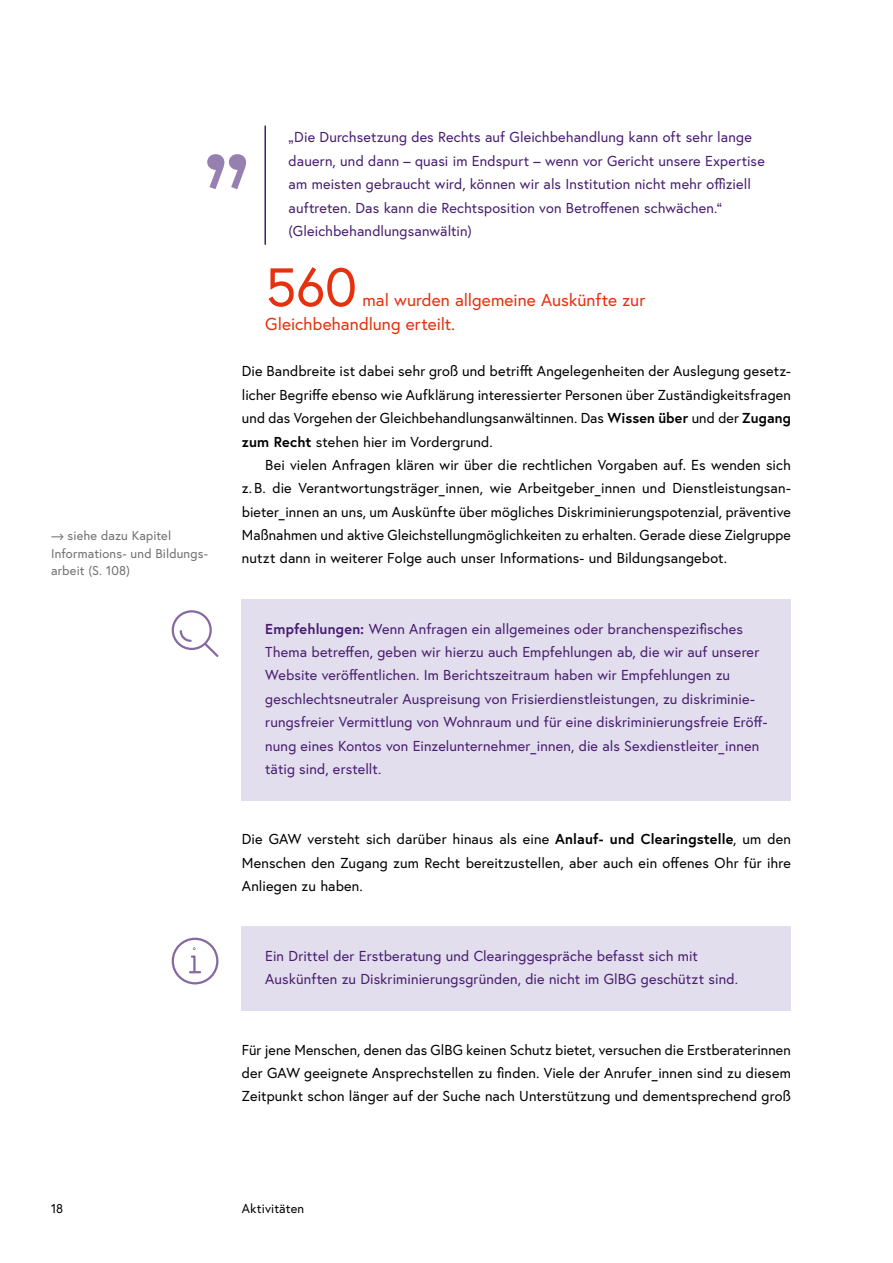
<style>
.page{position:relative;width:893px;height:1263px;background:#fff}
.page>*{position:absolute;margin:0;border:0;box-sizing:border-box;transform-origin:0 0}
.p_Zahleneinschub{font:54px "Europa Austria";color:#e5310e}
.p_Zahleneinschub-2{font:17.25px/23.4px "Europa Austria";color:#e5310e}
.p_Erstzeileneinzug_Abstand_danach{font:14.4px/23.4px "Europa Austria";letter-spacing:.01em;color:#000;text-align:justify}
.Infobox_p_Infobox_Kap_2_lila{font:14.4px/23.4px "Europa Austria";letter-spacing:.01em;color:#471d70}
.p_Absatzrahmen_O-Ton_Kap2{font:14.4px/23.4px "Europa Austria";letter-spacing:.01em;color:#471d70}
.p_Abstand_danach{font:14.4px/23.4px "Europa Austria";letter-spacing:.01em;color:#000;text-align:justify}
.p_Bildbeschriftung{font:12.75px/17.5px "Europa Austria";letter-spacing:.015em;color:#6f6f6e}
.t1{font:12.75px "Europa Austria";letter-spacing:.01em;color:#000}
.s1{font-weight:700}
</style>
<div class="page">
<hr style="left:264px;top:126px;width:2px;height:118px;background:#471d70">
<div style="left:242px;top:599px;width:549px;height:201px;background:#e3deed"></div>
<div style="left:242px;top:926px;width:549px;height:85px;background:#e3deed"></div>
<svg style="left:207px;top:154px;width:39px;height:35px"></svg>
<div style="left:172px;top:610px;width:40px;height:40px;border:2px solid #8569a2;border-radius:50%"></div>
<svg style="left:202px;top:641px;width:17px;height:16px"></svg>
<svg style="left:179px;top:630px;width:13px;height:13px"></svg>
<div style="left:172px;top:938px;width:46px;height:46px;border:2px solid #8569a2;border-radius:50%"></div>
<svg style="left:190px;top:947px;width:10px;height:26px"></svg>
<p class="p_Bildbeschriftung" style="left:51px;top:527px;width:158px">⟶ siehe dazu Kapitel<br>Informations- und Bildungs&shy;arbeit (S. 108)</p>
<p class="p_Absatzrahmen_O-Ton_Kap2" style="left:289px;top:125px;width:478px">„Die Durchsetzung des Rechts auf Gleichbehandlung kann oft sehr lange dauern, und dann – quasi im Endspurt – wenn vor Gericht unsere Expertise am meisten gebraucht wird, können wir als Institution nicht mehr offiziell auftreten. Das kann die Rechtsposition von Betroffenen schwächen.“ (Gleichbehandlungsanwältin)</p>
<p class="p_Zahleneinschub" style="left:265px;top:253px;width:93px">560</p>
<p class="p_Zahleneinschub-2" style="left:265px;top:288px;width:382px;text-indent:97px">mal wurden allgemeine Auskünfte zur<br>Gleichbehandlung erteilt.</p>
<p class="p_Erstzeileneinzug_Abstand_danach" style="left:242px;top:359px;width:551px">Die Bandbreite ist dabei sehr groß und betrifft Angelegenheiten der Auslegung gesetz&shy;licher Begriffe ebenso wie Aufklärung interessierter Personen über Zuständigkeitsfragen und das Vorgehen der Gleichbehandlungsanwältinnen. Das <span class="s1">Wissen über</span> und der <span class="s1">Zugang zum Recht</span> stehen hier im Vordergrund.</p>
<p class="p_Erstzeileneinzug_Abstand_danach" style="left:242px;top:453px;width:551px;text-indent:23px">Bei vielen Anfragen klären wir über die rechtlichen Vorgaben auf. Es wenden sich z. B. die Verantwortungsträger_innen, wie Arbeitgeber_innen und Dienstleistungsan&shy;bieter_innen an uns, um Auskünfte über mögliches Diskriminierungspotenzial, präventive Maßnahmen und aktive Gleichstellungmöglichkeiten zu erhalten. Gerade diese Zielgruppe nutzt dann in weiterer Folge auch unser Informations- und Bildungsangebot.</p>
<p class="Infobox_p_Infobox_Kap_2_lila" style="left:265px;top:617px;width:504px"><span class="s1">Empfehlungen:</span> Wenn Anfragen ein allgemeines oder branchenspezifisches Thema betreffen, geben wir hierzu auch Empfehlungen ab, die wir auf unserer Website veröffentlichen. Im Berichtszeitraum haben wir Empfehlungen zu geschlechtsneutraler Auspreisung von Frisierdienstleistungen, zu diskriminie&shy;rungsfreier Vermittlung von Wohnraum und für eine diskriminierungsfreie Eröff&shy;nung eines Kontos von Einzelunternehmer_innen, die als Sexdienstleiter_innen tätig sind, erstellt.</p>
<p class="p_Abstand_danach" style="left:242px;top:827px;width:551px">Die GAW versteht sich darüber hinaus als eine <span class="s1">Anlauf- und Clearingstelle</span>, um den Menschen den Zugang zum Recht bereitzustellen, aber auch ein offenes Ohr für ihre Anliegen zu haben.</p>
<p class="Infobox_p_Infobox_Kap_2_lila" style="left:265px;top:944px;width:474px">Ein Drittel der Erstberatung und Clearinggespräche befasst sich mit<br>Auskünften zu Diskriminierungsgründen, die nicht im GlBG geschützt sind.</p>
<p class="p_Erstzeileneinzug_Abstand_danach" style="left:242px;top:1037px;width:551px">Für jene Menschen, denen das GlBG keinen Schutz bietet, versuchen die Erstberaterinnen der GAW geeignete Ansprechstellen zu finden. Viele der Anrufer_innen sind zu diesem Zeitpunkt schon länger auf der Suche nach Unterstützung und dementsprechend groß</p>
<p class="t1" style="left:51px;top:1200px;width:14px">18</p>
<p class="t1" style="left:242px;top:1200px;width:64px">Aktivitäten</p>
</div>
